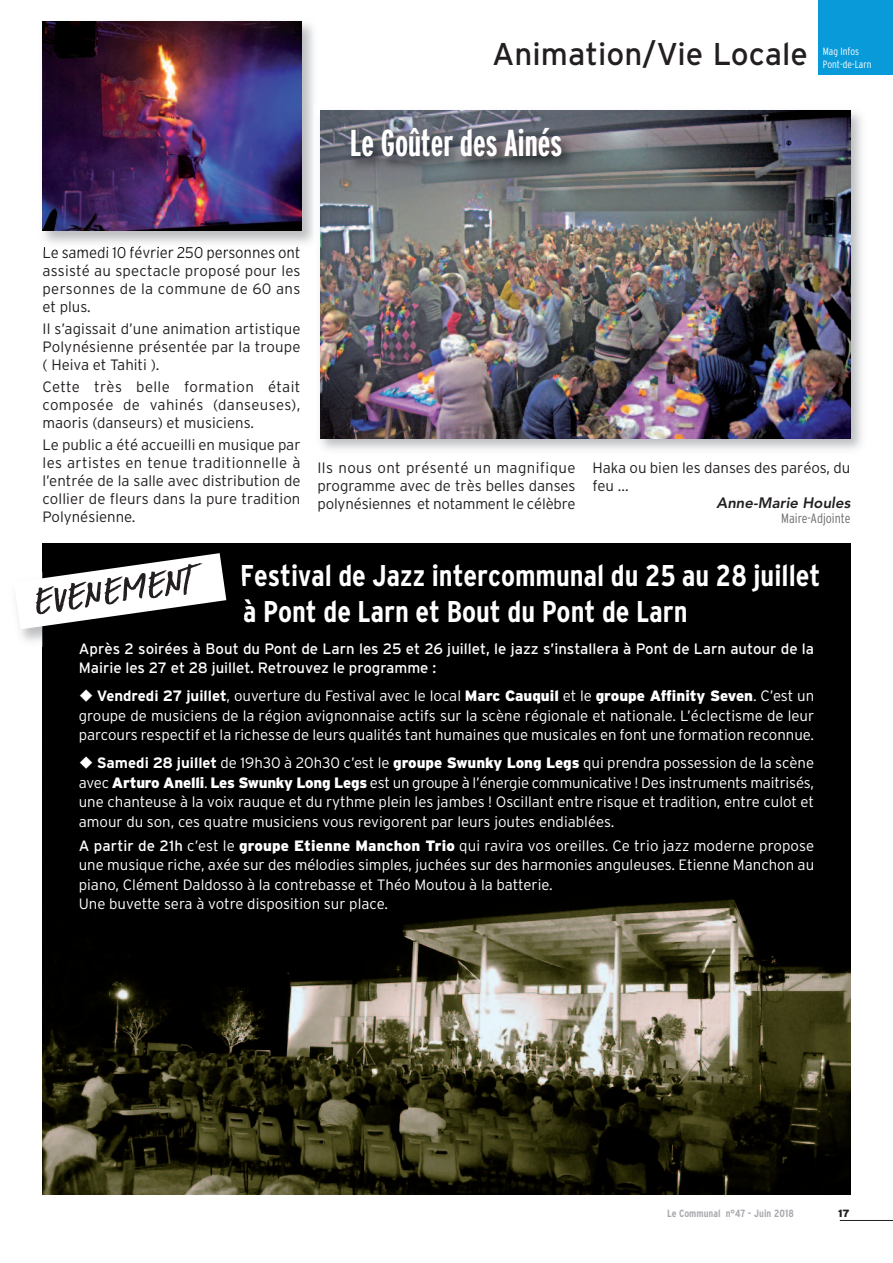
<style>
.page{position:relative;width:893px;height:1263px;background:#fff}
.page>*{position:absolute;margin:0;border:0;box-sizing:border-box;transform-origin:0 0}
.t1{font:37.5px "Interstate Bold Compressed";color:#fff}
.t2{font:36px "DK Double Quick";color:#231f20;scale:1.3 1}
.t3{font:31.5px "Interstate";color:#231f20}
.t4{font:700 condensed 30px/36px "Interstate";color:#fff}
.t5{font:300 15px/19.5px "Interstate";color:#fff;text-align:justify}
.t6{font:300 15px/18px "Interstate";color:#231f20;text-align:justify}
.t7{font:15px/19.5px "Interstate";color:#fff}
.t8{font:italic 800 15px "Avenir LT Std";color:#231f20}
.t9{font:300 condensed 13.5px "Interstate";color:#6c6d70}
.t10{font:700 condensed 10.5px "Interstate";color:#a8a9ad}
.t11{font:300 condensed 10.5px "Interstate";color:#fff}
.t12{font:900 10.5px "Interstate";color:#231f20}
.s1{font-weight:700}
.s2{font-weight:900}
.s3{font-weight:400}
</style>
<div class="page">
<hr style="left:840px;top:1220px;width:53px;height:1px;background:#231f20">
<div style="left:819px;top:0;width:74px;height:74px;background:#089ad9"></div>
<img style="left:320px;top:110px;width:542px;height:340px">
<img style="left:320px;top:111px;width:530px;height:327px">
<img style="left:42px;top:21px;width:279px;height:229px">
<img style="left:44px;top:246px;width:123px;height:4px">
<img style="left:320px;top:111px;width:1px;height:139px">
<img style="left:43px;top:21px;width:259px;height:210px">
<img style="left:43px;top:543px;width:807px;height:652px">
<img style="left:342px;top:115px;width:321px;height:82px">
<img style="left:20px;top:629px;width:23px;height:21px">
<div style="left:43px;top:545px;width:204px;height:102px;background:#000"></div>
<svg style="left:242px;top:580px;width:2px;height:6px"></svg>
<img style="left:244px;top:599px;width:3px;height:19px">
<svg style="left:16px;top:553px;width:210px;height:76px"></svg>
<h3 class="t3" style="left:492px;top:35px;width:317px">Animation/Vie Locale</h3>
<p class="t11" style="left:823px;top:47px;width:38px">Mag Infos</p>
<p class="t11" style="left:823px;top:61px;width:50px">Pont-de-Larn</p>
<h1 class="t1" style="left:350px;top:129px;width:214px">Le Goûter des Ainés</h1>
<p class="t6" style="left:43px;top:243px;width:259px">Le samedi 10 février 250 personnes ont assisté au spectacle proposé pour les personnes de la commune de 60 ans et plus.</p>
<p class="t6" style="left:43px;top:320px;width:259px">Il s’agissait d’une animation artistique Polynésienne présentée par la troupe ( Heiva et Tahiti ).</p>
<p class="t6" style="left:43px;top:378px;width:259px">Cette très belle formation était composée de vahinés (danseuses), maoris (danseurs) et musiciens.</p>
<p class="t6" style="left:43px;top:436px;width:259px">Le public a été accueilli en musique par les artistes en tenue traditionnelle à l’entrée de la salle avec distribution de collier de fleurs dans la pure tradition Polynésienne.</p>
<p class="t6" style="left:317px;top:458px;width:259px">Ils nous ont présenté un magnifique programme avec de très belles danses polynésiennes et notamment le célèbre</p>
<p class="t6" style="left:592px;top:458px;width:259px">Haka ou bien les danses des paréos, du feu ...</p>
<p class="t8" style="left:716px;top:496px;width:135px">Anne-Marie Houles</p>
<p class="t9" style="left:781px;top:510px;width:71px">Maire-Adjointe</p>
<h3 class="t4" style="left:240px;top:560px;width:582px">Festival de Jazz intercommunal du 25 au 28 juillet à Pont de Larn et Bout du Pont de Larn</h3>
<p class="t7" style="left:79px;top:639px;width:737px">Après 2 soirées à Bout du Pont de Larn les 25 et 26 juillet, le jazz s’installera à Pont de Larn autour de la<br>Mairie les 27 et 28 juillet. Retrouvez le programme :</p>
<p class="t5" style="left:79px;top:686px;width:737px">◆ <span class="s1">Vendredi 27 juillet</span>, ouverture du Festival avec le local <span class="s2">Marc Cauquil</span> et le <span class="s2">groupe Affinity Seven</span>. C’est un groupe de musiciens de la région avignonnaise actifs sur la scène régionale et nationale. L’éclectisme de leur parcours respectif et la richesse de leurs qualités tant humaines que musicales en font une formation reconnue.</p>
<p class="t5" style="left:79px;top:753px;width:737px">◆ <span class="s1">Samedi 28 juillet</span> de 19h30 à 20h30 c’est le <span class="s2">groupe Swunky Long Legs</span> qui prendra possession de la scène avec <span class="s2">Arturo Anelli</span>. <span class="s2">Les Swunky Long Legs</span> est un groupe à l’énergie communicative ! Des instruments maitrisés, une chanteuse à la voix rauque et du rythme plein les jambes ! Oscillant entre risque et tradition, entre culot et amour du son, ces quatre musiciens vous revigorent par leurs joutes endiablées.</p>
<p class="t5" style="left:79px;top:836px;width:737px;text-align:left"><span class="s3">A partir de 21h</span> c’est le <span class="s2">groupe Etienne Manchon Trio</span> qui ravira vos oreilles. Ce trio jazz moderne propose une musique riche, axée sur des mélodies simples, juchées sur des harmonies anguleuses. Etienne Manchon au piano, Clément Daldosso à la contrebasse et Théo Moutou à la batterie.<br>Une buvette sera à votre disposition sur place.</p>
<h2 class="t2" style="left:31px;top:577px;width:135px;rotate:-8deg">EVENEMENT</h2>
<p class="t10" style="left:667px;top:1209px;width:128px">Le Communal n°47 - Juin 2018</p>
<p class="t12" style="left:838px;top:1207px;width:13px">17</p>
</div>
